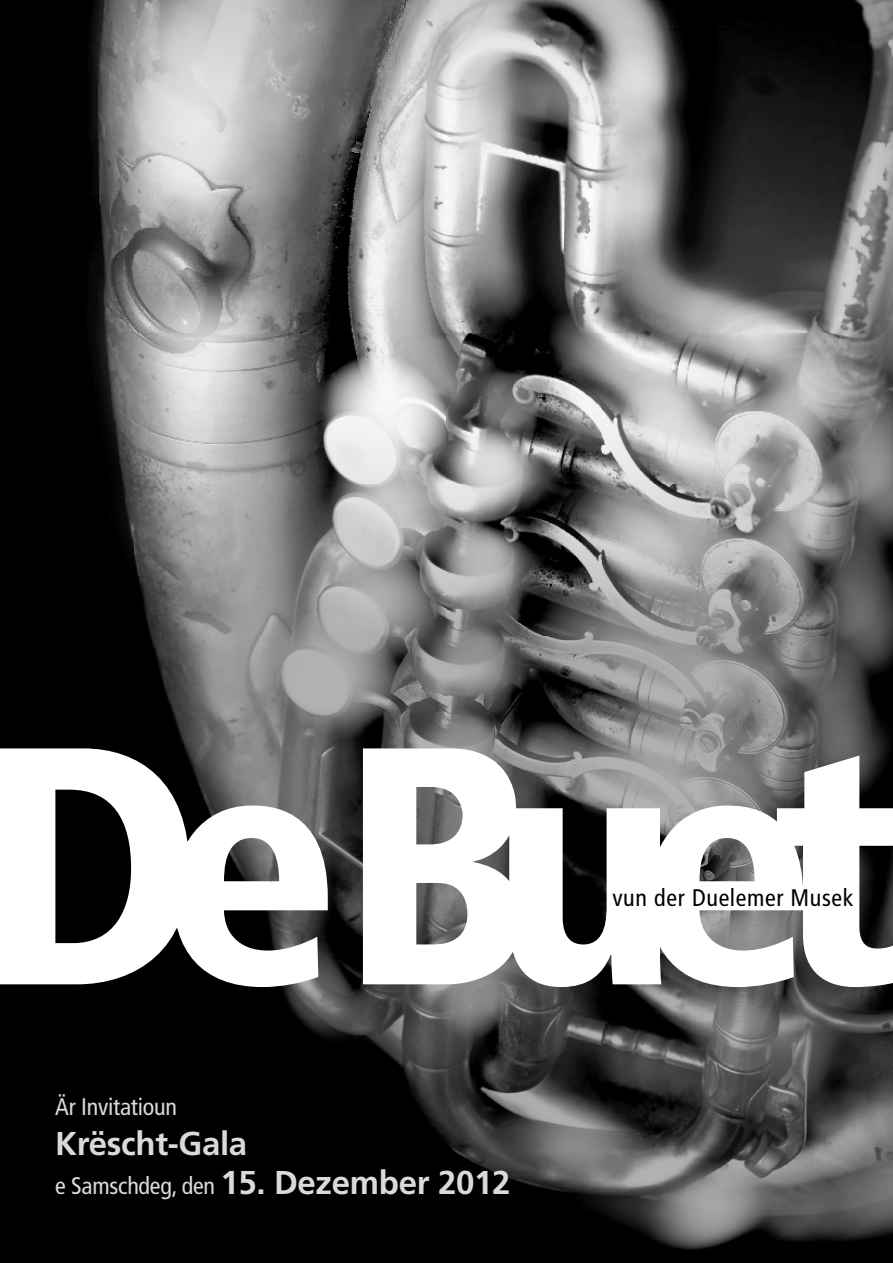
<style>
.page{position:relative;width:893px;height:1263px;background:#fff}
.page>*{position:absolute;margin:0;border:0;box-sizing:border-box;transform-origin:0 0}
.t1{font:700 33px/39.6px "Frutiger LT Std";letter-spacing:-.01em;color:#dadada}
.t2{font:condensed 24px "Frutiger";letter-spacing:.025em;color:#000}
.t3{font:condensed 24px "Frutiger LT Std";letter-spacing:-.01em;color:#dadada}
.s1{font-weight:400;font-stretch:condensed;font-size:24px}
</style>
<div class="page">
<img style="left:0;top:0;width:893px;height:1263px">
<svg style="left:0;top:748px;width:893px;height:239px"></svg>
<p class="t3" style="left:55px;top:1093px;width:123px">Är Invitatioun</p>
<p class="t1" style="left:55px;top:1124px;width:457px">Krëscht-Gala<br><span class="s1">e Samschdeg, den</span> 15. Dezember 2012</p>
<p class="t2" style="left:612px;top:883px;width:243px">vun der Duelemer Musek</p>
</div>
